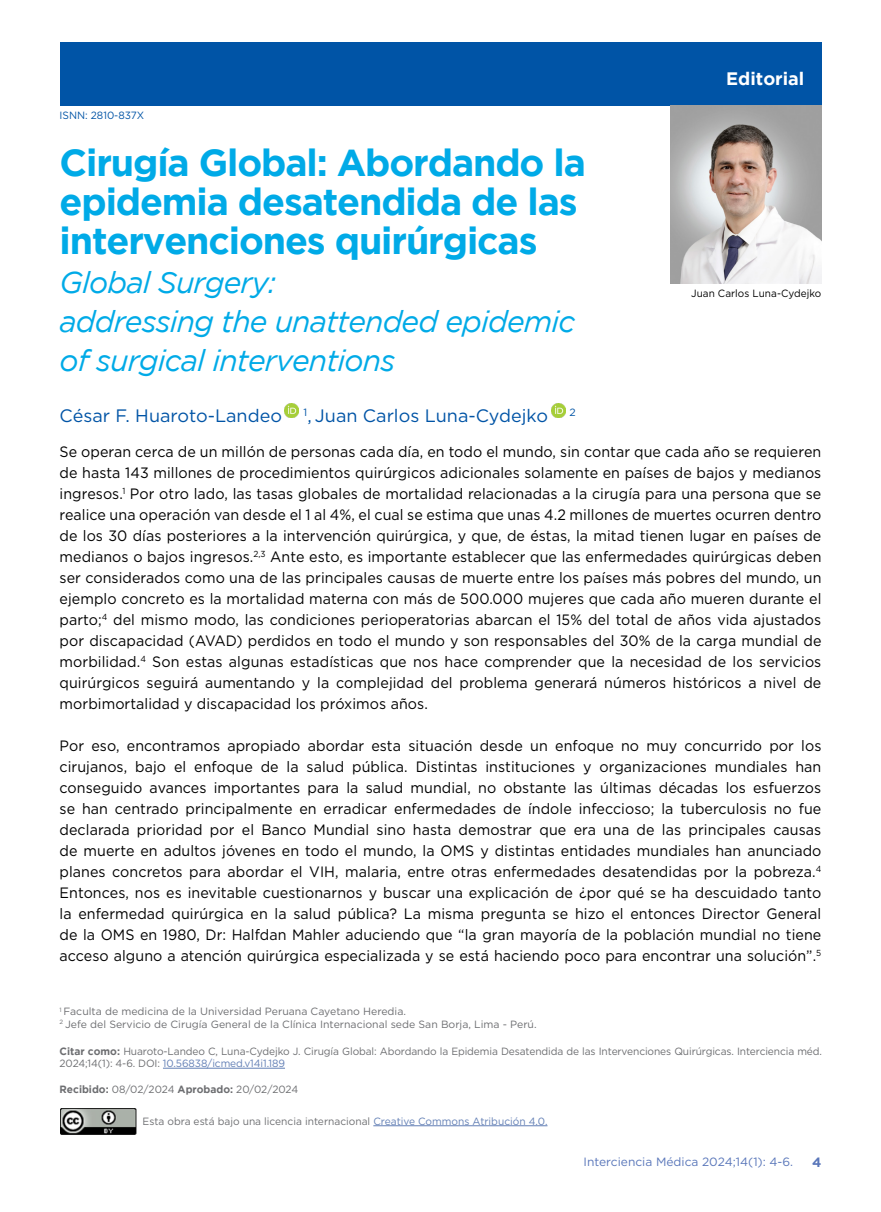
<style>
.page{position:relative;width:881px;height:1212px;background:#fff}
.page>*{position:absolute;margin:0;border:0;box-sizing:border-box;transform-origin:0 0}
.t1{font:700 37.5px/39px "Gotham";letter-spacing:-.03em;color:#00aae7}
.t2{font:italic 30px/39px "Gotham";letter-spacing:-.03em;color:#00aae7}
.t3{font:18px "Gotham";color:#0054a6}
.t4{font:700 18px "Gotham";color:#fff}
.t5{font:15px/21px "Gotham";letter-spacing:.005em;color:#000;text-align:justify;scale:.95 1}
.t6{font:700 13.5px "Gotham";color:#5a77ba}
.t7{font:12px "Gotham";color:#5a77ba}
.t8{font:10.5px/12.6px "Gotham";color:#6d6e71}
.t9{font:10.5px "Gotham";letter-spacing:.005em;color:#000;scale:.95 1}
.t10{font:10.5px "Gotham";color:#0054a6}
.s1{font-weight:700}
.s2{color:#627fb5}
</style>
<div class="page">
<div style="left:60px;top:42px;width:761px;height:64px;background:#0054a6"></div>
<img style="left:670px;top:106px;width:151px;height:178px">
<hr style="left:163px;top:1068px;width:122px;height:1px;background:#627fb5">
<img style="left:60px;top:1108px;width:77px;height:27px">
<hr style="left:373px;top:1125px;width:174px;height:1px;background:#627fb5">
<img style="left:284px;top:403px;width:14px;height:14px">
<img style="left:551px;top:403px;width:14px;height:14px">
<p class="t10" style="left:60px;top:109px;width:86px">ISNN: 2810-837X</p>
<h1 class="t1" style="left:60px;top:142px;width:527px">Cirugía Global: Abordando la epidemia desatendida de las intervenciones quirúrgicas</h1>
<h2 class="t2" style="left:60px;top:263px;width:517px">Global Surgery:<br>addressing the unattended epidemic of surgical interventions</h2>
<p class="t3" style="left:60px;top:404px;width:517px">César F. Huaroto-Landeo <sup>1</sup>, Juan Carlos Luna-Cydejko <sup>2</sup></p>
<p class="t4" style="left:726px;top:69px;width:80px">Editorial</p>
<p class="t9" style="left:690px;top:287px;width:139px">Juan Carlos Luna-Cydejko</p>
<p class="t5" style="left:60px;top:441px;width:803px">Se operan cerca de un millón de personas cada día, en todo el mundo, sin contar que cada año se requieren de hasta 143 millones de procedimientos quirúrgicos adicionales solamente en países de bajos y medianos ingresos.<sup>1</sup> Por otro lado, las tasas globales de mortalidad relacionadas a la cirugía para una persona que se realice una operación van desde el 1 al 4%, el cual se estima que unas 4.2 millones de muertes ocurren dentro de los 30 días posteriores a la intervención quirúrgica, y que, de éstas, la mitad tienen lugar en países de medianos o bajos ingresos.<sup>2,3</sup> Ante esto, es importante establecer que las enfermedades quirúrgicas deben ser considerados como una de las principales causas de muerte entre los países más pobres del mundo, un ejemplo concreto es la mortalidad materna con más de 500.000 mujeres que cada año mueren durante el parto;<sup>4</sup> del mismo modo, las condiciones perioperatorias abarcan el 15% del total de años vida ajustados por discapacidad (AVAD) perdidos en todo el mundo y son responsables del 30% de la carga mundial de morbilidad.<sup>4</sup> Son estas algunas estadísticas que nos hace comprender que la necesidad de los servicios quirúrgicos seguirá aumentando y la complejidad del problema generará números históricos a nivel de morbimortalidad y discapacidad los próximos años.</p>
<p class="t5" style="left:60px;top:735px;width:803px">Por eso, encontramos apropiado abordar esta situación desde un enfoque no muy concurrido por los cirujanos, bajo el enfoque de la salud pública. Distintas instituciones y organizaciones mundiales han conseguido avances importantes para la salud mundial, no obstante las últimas décadas los esfuerzos se han centrado principalmente en erradicar enfermedades de índole infeccioso; la tuberculosis no fue declarada prioridad por el Banco Mundial sino hasta demostrar que era una de las principales causas de muerte en adultos jóvenes en todo el mundo, la OMS y distintas entidades mundiales han anunciado planes concretos para abordar el VIH, malaria, entre otras enfermedades desatendidas por la pobreza.<sup>4<br></sup>Entonces, nos es inevitable cuestionarnos y buscar una explicación de ¿por qué se ha descuidado tanto la enfermedad quirúrgica en la salud pública? La misma pregunta se hizo el entonces Director General de la OMS en 1980, Dr: Halfdan Mahler aduciendo que “la gran mayoría de la población mundial no tiene acceso alguno a atención quirúrgica especializada y se está haciendo poco para encontrar una solución”.<sup>5</sup></p>
<p class="t8" style="left:60px;top:1005px;width:478px"><sup>1</sup> Faculta de medicina de la Universidad Peruana Cayetano Heredia.<br><sup>2</sup> Jefe del Servicio de Cirugía General de la Clínica Internacional sede San Borja, Lima - Perú.</p>
<p class="t8" style="left:60px;top:1044px;width:763px"><span class="s1">Citar como:</span> Huaroto-Landeo C, Luna-Cydejko J. Cirugía Global: Abordando la Epidemia Desatendida de las Intervenciones Quirúrgicas. Interciencia méd.<br>2024;14(1): 4-6. DOI: <span class="s2">10.56838/icmed.v14i1.189</span></p>
<p class="t8" style="left:60px;top:1083px;width:240px"><span class="s1">Recibido:</span> 08/02/2024 <span class="s1">Aprobado:</span> 20/02/2024</p>
<p class="t8" style="left:142px;top:1114px;width:406px">Esta obra está bajo una licencia internacional <span class="s2">Creative Commons Atribución 4.0.</span></p>
<p class="t7" style="left:583px;top:1154px;width:211px">Interciencia Médica 2024;14(1): 4-6.</p>
<p class="t6" style="left:811px;top:1154px;width:11px">4</p>
</div>
